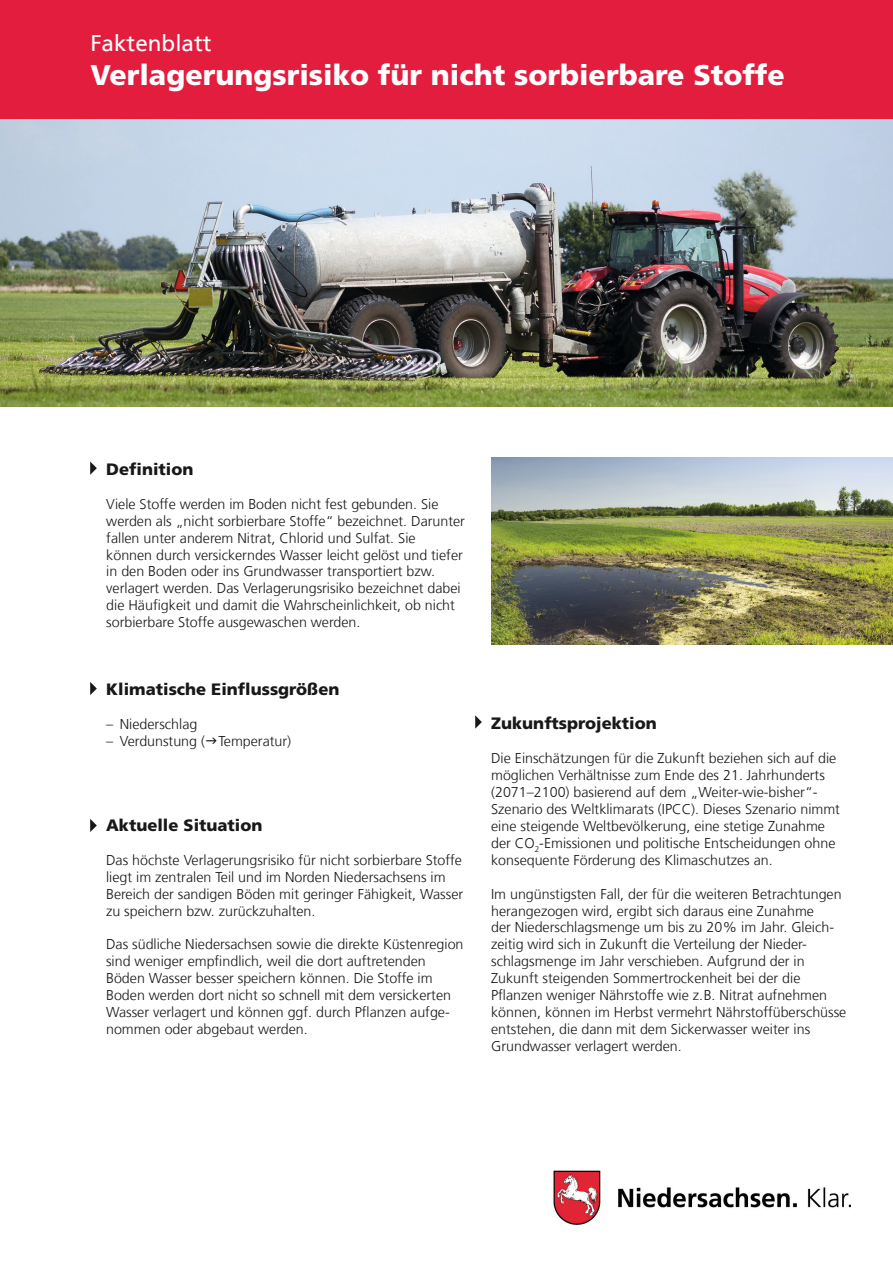
<style>
.page{position:relative;width:893px;height:1263px;background:#fff}
.page>*{position:absolute;margin:0;border:0;box-sizing:border-box;transform-origin:0 0}
.t1{font:900 28.5px "Frutiger LT Std";color:#fff}
.t2{font:22.5px "NDS Frutiger";color:#fff}
.t3{font:900 16.5px "Frutiger LT Std";color:#171818}
.t4{font:300 14.25px/17px "NDS Frutiger";color:#171818}
</style>
<div class="page">
<img style="left:0;top:119px;width:893px;height:288px">
<div style="left:0;top:0;width:893px;height:119px;background:#e31d3d"></div>
<img style="left:553px;top:1170px;width:297px;height:55px">
<svg style="left:90px;top:461px;width:7px;height:14px"></svg>
<svg style="left:90px;top:819px;width:7px;height:13px"></svg>
<svg style="left:475px;top:715px;width:7px;height:14px"></svg>
<svg style="left:90px;top:682px;width:7px;height:13px"></svg>
<img style="left:491px;top:458px;width:402px;height:186px">
<h2 class="t2" style="left:90px;top:30px;width:123px">Faktenblatt</h2>
<h1 class="t1" style="left:90px;top:58px;width:696px">Verlagerungsrisiko für nicht sorbierbare Stoffe</h1>
<p class="t3" style="left:106px;top:459px;width:89px">Definition</p>
<p class="t4" style="left:106px;top:495px;width:360px">Viele Stoffe werden im Boden nicht fest gebunden. Sie werden als „nicht sorbierbare Stoffe“ bezeichnet. Darunter fallen unter anderem Nitrat, Chlorid und Sulfat. Sie können durch versickerndes Wasser leicht gelöst und tiefer in den Boden oder ins Grundwasser transportiert bzw. verlagert werden. Das Verlagerungsrisiko bezeichnet dabei die Häufigkeit und damit die Wahrscheinlichkeit, ob nicht sorbierbare Stoffe ausgewaschen werden.</p>
<p class="t3" style="left:106px;top:679px;width:235px">Klimatische Einflussgrößen</p>
<p class="t4" style="left:106px;top:716px;width:93px">– Niederschlag</p>
<p class="t4" style="left:106px;top:733px;width:186px">– Verdunstung ( Temperatur)</p>
<p class="t3" style="left:106px;top:815px;width:158px">Aktuelle Situation</p>
<p class="t4" style="left:106px;top:851px;width:359px">Das höchste Verlagerungsrisiko für nicht sorbierbare Stoffe liegt im zentralen Teil und im Norden Niedersachsens im Bereich der sandigen Böden mit geringer Fähigkeit, Wasser zu speichern bzw. zurückzuhalten.</p>
<p class="t4" style="left:106px;top:936px;width:359px">Das südliche Niedersachsen sowie die direkte Küstenregion sind weniger empfindlich, weil die dort auftretenden Böden Wasser besser speichern können. Die Stoffe im Boden werden dort nicht so schnell mit dem versickerten Wasser verlagert und können ggf. durch Pflanzen aufge&shy;nommen oder abgebaut werden.</p>
<p class="t3" style="left:491px;top:713px;width:167px">Zukunftsprojektion</p>
<p class="t4" style="left:491px;top:750px;width:350px">Die Einschätzungen für die Zukunft beziehen sich auf die möglichen Verhältnisse zum Ende des 21. Jahrhunderts (2071–2100) basierend auf dem „Weiter-wie-bisher“- Szenario des Weltklimarats (IPCC). Dieses Szenario nimmt eine steigende Weltbevölkerung, eine stetige Zunahme der CO<sub>2</sub>-Emissionen und politische Entscheidungen ohne konsequente Förderung des Klimaschutzes an.</p>
<p class="t4" style="left:491px;top:885px;width:357px">Im ungünstigsten Fall, der für die weiteren Betrachtungen herangezogen wird, ergibt sich daraus eine Zunahme<br>der Niederschlagsmenge um bis zu 20% im Jahr. Gleich&shy;zeitig wird sich in Zukunft die Verteilung der Nieder&shy;schlagsmenge im Jahr verschieben. Aufgrund der in Zukunft steigenden Sommertrockenheit bei der die Pflanzen weniger Nährstoffe wie z.B. Nitrat aufnehmen können, können im Herbst vermehrt Nährstoffüberschüsse entstehen, die dann mit dem Sickerwasser weiter ins Grundwasser verlagert werden.</p>
</div>
